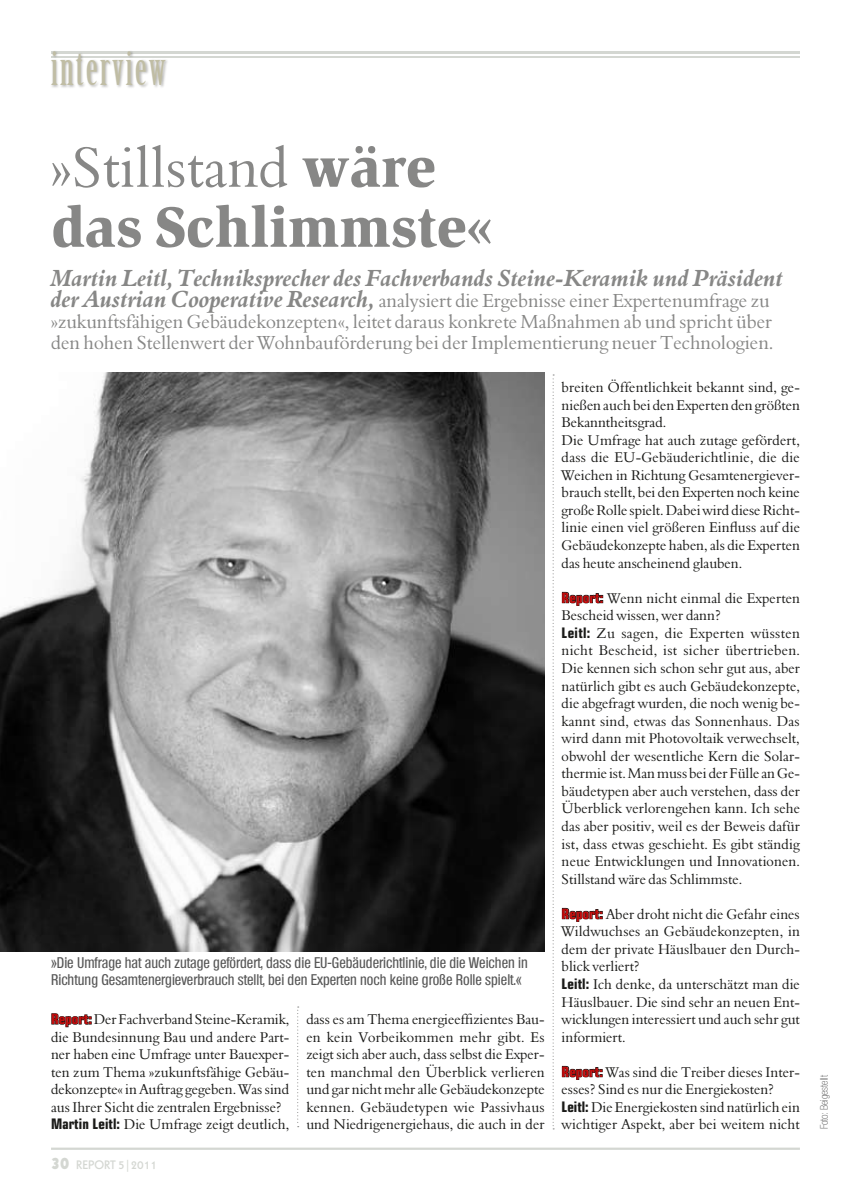
<style>
.page{position:relative;width:851px;height:1191px;background:#fff}
.page>*{position:absolute;margin:0;border:0;box-sizing:border-box;transform-origin:0 0}
.t1{font:58.5px "Aldine 401 BT Roman A";color:#878786}
.t2{font:900 58.5px "Slimbach";color:#878786}
.t3{font:45px "Birch Std";letter-spacing:.05em;color:#c0bda4}
.t4{font:24px "Aldine 401 BT Bold Italic A";color:#878786}
.t5{font:19.5px/21px "Aldine 401 BT Roman A";color:#878786}
.t6{font:500 condensed 15px/16.5px "Olympia";color:#565656}
.t7{font:14.55px/17.5px "Aldine 401 BT Roman A";letter-spacing:.005em;color:#1a1a18}
.t8{font:12px "Geometric 231 BT Bold C";color:#d4d7d2}
.t9{font:300 condensed 10.5px "Olnova";color:#565656}
.s1{font-family:"Slimbach";font-weight:900}
.s2{font-family:"Aldine 401 BT Bold Italic A";font-size:24px}
.s3{font-family:"Eurostile";font-weight:700;font-stretch:condensed;font-size:14.25px;color:#c00808}
.s4{font-family:"Eurostile";font-weight:700;font-stretch:condensed}
.s5{font-family:"Geometric 231 BT Heavy C";font-size:16.5px}
</style>
<div class="page">
<hr style="left:51px;top:51px;width:748px;height:3px;background:#d4d7d2">
<hr style="left:51px;top:56px;width:748px;height:1px;background:#d4d7d2">
<div style="left:49px;top:50px;width:120px;height:39px;background:#1a1a18;opacity:.3"></div>
<hr style="left:51px;top:1147px;width:748px;height:2px;background:#d4d7d2">
<svg style="left:297px;top:1006px;width:2px;height:121px"></svg>
<svg style="left:52px;top:1013px;width:39px;height:14px"></svg>
<img style="left:0;top:372px;width:544px;height:579px">
<svg style="left:562px;top:592px;width:40px;height:13px"></svg>
<svg style="left:562px;top:908px;width:40px;height:13px"></svg>
<svg style="left:562px;top:1066px;width:40px;height:13px"></svg>
<svg style="left:552px;top:374px;width:2px;height:755px"></svg>
<h2 class="t3" style="left:51px;top:43px;width:116px">interview</h2>
<h1 class="t1" style="left:51px;top:131px;width:386px">»Stillstand <span class="s1">wäre</span></h1>
<h1 class="t2" style="left:51px;top:190px;width:443px">das Schlimmste«</h1>
<h3 class="t4" style="left:51px;top:263px;width:733px">Martin Leitl, Techniksprecher des Fachverbands Steine-Keramik und Präsident</h3>
<p class="t5" style="left:51px;top:290px;width:723px"><span class="s2">der Austrian Cooperative Research,</span> analysiert die Ergebnisse einer Expertenumfrage zu »zukunftsfähigen Gebäudekonzepten«, leitet daraus konkrete Maßnahmen ab und spricht über den hohen Stellenwert der Wohnbauförderung bei der Implementierung neuer Technologien.</p>
<p class="t6" style="left:51px;top:954px;width:478px">»Die Umfrage hat auch zutage gefördert, dass die EU-Gebäuderichtlinie, die die Weichen in<br>Richtung Gesamtenergieverbrauch stellt, bei den Experten noch keine große Rolle spielt.«</p>
<p class="t7" style="left:306px;top:1010px;width:240px;text-align:justify">dass es am Thema energieeffizientes Bau&shy;en kein Vorbeikommen mehr gibt. Es zeigt sich aber auch, dass selbst die Exper&shy;ten manchmal den Überblick verlieren und gar nicht mehr alle Gebäudekonzepte kennen. Gebäudetypen wie Passivhaus und Niedrigenergiehaus, die auch in der</p>
<p class="t7" style="left:51px;top:1010px;width:240px"><span class="s3">Report:</span> Der Fachverband Steine-Keramik, die Bundesinnung Bau und andere Part&shy;ner haben eine Umfrage unter Bauexper&shy;ten zum Thema »zukunftsfähige Gebäu&shy;dekonzepte« in Auftrag gegeben. Was sind aus Ihrer Sicht die zentralen Ergebnisse?<br><span class="s4">Martin Leitl:</span> Die Umfrage zeigt deutlich,</p>
<p class="t8" style="left:51px;top:1156px;width:107px"><span class="s5">30</span> REPORT 5|2011</p>
<p class="t7" style="left:561px;top:378px;width:240px">breiten Öffentlichkeit bekannt sind, ge&shy;nießen auch bei den Experten den größten Bekanntheitsgrad.<br>Die Umfrage hat auch zutage gefördert, dass die EU-Gebäuderichtlinie, die die Weichen in Richtung Gesamtenergiever&shy;brauch stellt, bei den Experten noch keine große Rolle spielt. Dabei wird diese Richt&shy;linie einen viel größeren Einfluss auf die Gebäudekonzepte haben, als die Experten das heute anscheinend glauben.</p>
<p class="t7" style="left:561px;top:589px;width:240px"><span class="s3">Report:</span> Wenn nicht einmal die Experten Bescheid wissen, wer dann?<br><span class="s4">Leitl:</span> Zu sagen, die Experten wüssten nicht Bescheid, ist sicher übertrieben.<br>Die kennen sich schon sehr gut aus, aber natürlich gibt es auch Gebäudekonzepte, die abgefragt wurden, die noch wenig be&shy;kannt sind, etwas das Sonnenhaus. Das wird dann mit Photovoltaik verwechselt, obwohl der wesentliche Kern die Solar&shy;thermie ist. Man muss bei der Fülle an Ge&shy;bäudetypen aber auch verstehen, dass der Überblick verlorengehen kann. Ich sehe das aber positiv, weil es der Beweis dafür ist, dass etwas geschieht. Es gibt ständig neue Entwicklungen und Innovationen.<br>Stillstand wäre das Schlimmste.</p>
<p class="t7" style="left:561px;top:905px;width:240px"><span class="s3">Report:</span> Aber droht nicht die Gefahr eines Wildwuchses an Gebäudekonzepten, in dem der private Häuslbauer den Durch&shy;blick verliert?<br><span class="s4">Leitl:</span> Ich denke, da unterschätzt man die Häuslbauer. Die sind sehr an neuen Ent&shy;wicklungen interessiert und auch sehr gut informiert.</p>
<p class="t7" style="left:561px;top:1063px;width:240px"><span class="s3">Report:</span> Was sind die Treiber dieses Inter&shy;esses? Sind es nur die Energiekosten?<br><span class="s4">Leitl:</span> Die Energiekosten sind natürlich ein wichtiger Aspekt, aber bei weitem nicht</p>
<p class="t9" style="left:817px;top:1129px;width:56px;rotate:-90deg">Foto: Beigestellt</p>
</div>
